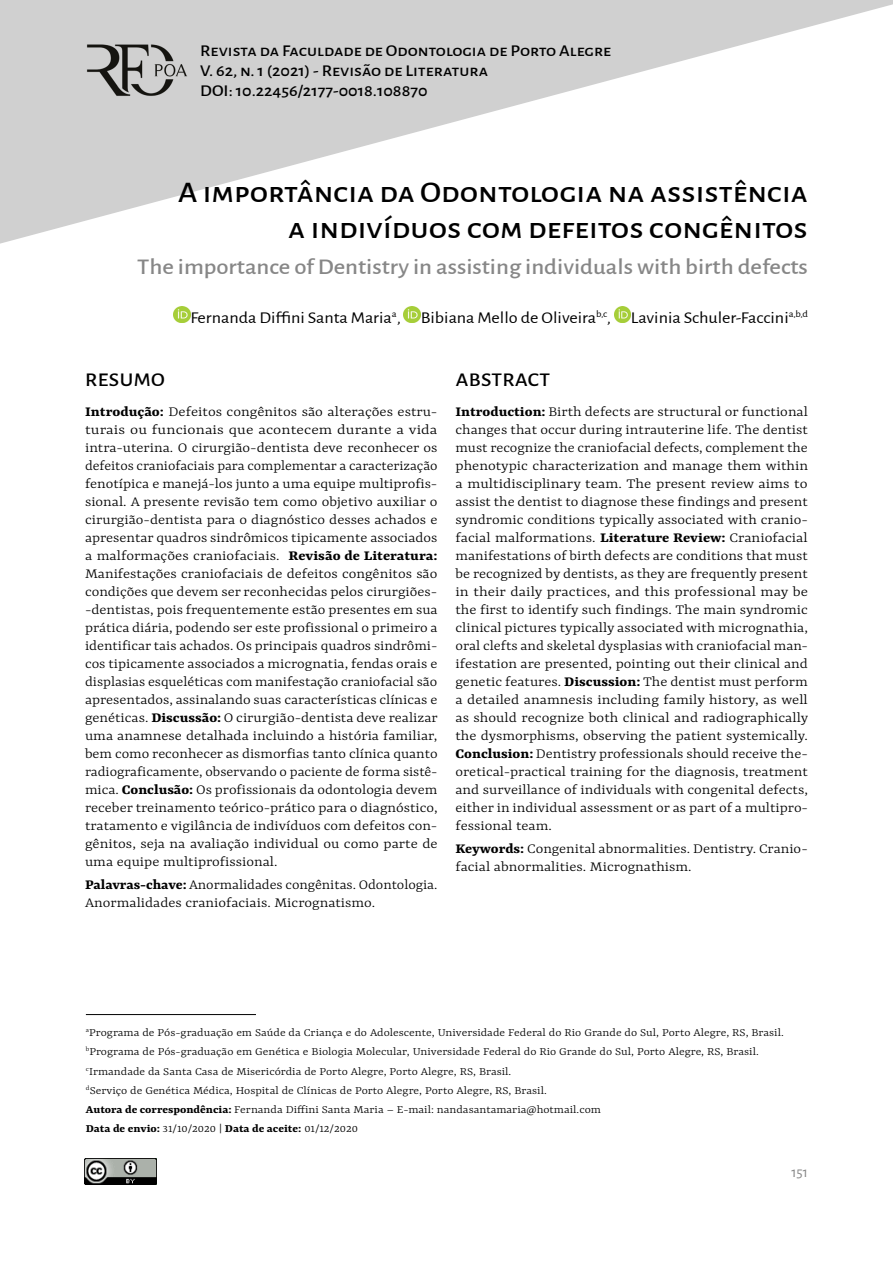
<style>
.page{position:relative;width:893px;height:1263px;background:#fff}
.page>*{position:absolute;margin:0;border:0;box-sizing:border-box;transform-origin:0 0}
.t1{font:500 30px/36px "Alegreya Sans";color:#000;text-align:right;scale:1.1 1}
.t2{font:500 22.5px "Alegreya Sans";color:#878787;scale:1.1 1}
.t3{font:500 19.5px "Alegreya Sans";letter-spacing:.02em;color:#000;scale:1.1 1}
.t4{font:500 16.5px/19.8px "Alegreya Sans";color:#000;scale:1.1 1}
.t5{font:16.5px "Alegreya Sans";color:#000;scale:1.1 1}
.t6{font:300 15px/18px "Yrsa";color:#000;text-align:justify;scale:1.11 1}
.t7{font:300 15px/18px "Yrsa";color:#000;text-align:justify;scale:1.1 1}
.t8{font:300 15px/18px "Yrsa";color:#000;scale:1.07 1}
.t9{font:300 15px/18px "Yrsa";color:#000;scale:1.09 1}
.t10{font:15px "Alegreya Sans SC";color:#878787}
.t11{font:300 12px/19.2px "Yrsa";color:#000;scale:1.1 1}
.s1{font-weight:700}
</style>
<div class="page">
<svg style="left:0;top:0;width:893px;height:244px"></svg>
<img style="left:86px;top:43px;width:102px;height:54px">
<img style="left:84px;top:1159px;width:73px;height:25px">
<hr style="left:86px;top:1014px;width:170px;height:1px;background:#000">
<img style="left:173px;top:306px;width:17px;height:17px">
<img style="left:404px;top:306px;width:17px;height:17px">
<img style="left:614px;top:306px;width:17px;height:17px">
<p class="t4" style="left:200px;top:40px;width:375px">Revista da Faculdade de Odontologia de Porto Alegre<br>V. 62, n. 1 (2021) - Revisão de Literatura<br>DOI: 10.22456/2177-0018.108870</p>
<h1 class="t1" style="left:178px;top:173px;width:574px">A importância da Odontologia na assistência a indivíduos com defeitos congênitos</h1>
<h2 class="t2" style="left:137px;top:250px;width:611px">The importance of Dentistry in assisting individuals with birth defects</h2>
<p class="t5" style="left:190px;top:306px;width:563px">Fernanda Diffini Santa Maria<sup>a</sup>, Bibiana Mello de Oliveira<sup>b,c</sup>, Lavinia Schuler-Faccini<sup>a,b,d</sup></p>
<h3 class="t3" style="left:85px;top:365px;width:74px">RESUMO</h3>
<p class="t6" style="left:85px;top:404px;width:319px"><span class="s1">Introdução:</span> Defeitos congênitos são alterações estru&shy;turais ou funcionais que acontecem durante a vida intra-uterina. O cirurgião-dentista deve reconhecer os defeitos craniofaciais para complementar a caracterização fenotípica e manejá-los junto a uma equipe multiprofis&shy;sional. A presente revisão tem como objetivo auxiliar o cirurgião-dentista para o diagnóstico desses achados e apresentar quadros sindrômicos tipicamente associados a malformações craniofaciais. <span class="s1">Revisão de Literatura:<br></span>Manifestações craniofaciais de defeitos congênitos são condições que devem ser reconhecidas pelos cirurgiões--dentistas, pois frequentemente estão presentes em sua prática diária, podendo ser este profissional o primeiro a identificar tais achados. Os principais quadros sindrômi&shy;cos tipicamente associados a micrognatia, fendas orais e displasias esqueléticas com manifestação craniofacial são apresentados, assinalando suas características clínicas e genéticas. <span class="s1">Discussão:</span> O cirurgião-dentista deve realizar uma anamnese detalhada incluindo a história familiar, bem como reconhecer as dismorfias tanto clínica quanto radiograficamente, observando o paciente de forma sistê&shy;mica. <span class="s1">Conclusão:</span> Os profissionais da odontologia devem receber treinamento teórico-prático para o diagnóstico, tratamento e vigilância de indivíduos com defeitos con&shy;gênitos, seja na avaliação individual ou como parte de uma equipe multiprofissional.</p>
<p class="t8" style="left:85px;top:876px;width:331px"><span class="s1">Palavras-chave:</span> Anormalidades congênitas. Odontologia.<br>Anormalidades craniofaciais. Micrognatismo.</p>
<h3 class="t3" style="left:456px;top:365px;width:87px">ABSTRACT</h3>
<p class="t7" style="left:455px;top:404px;width:322px"><span class="s1">Introduction:</span> Birth defects are structural or functional changes that occur during intrauterine life. The dentist must recognize the craniofacial defects, complement the phenotypic characterization and manage them within a multidisciplinary team. The present review aims to assist the dentist to diagnose these findings and present syndromic conditions typically associated with cranio&shy;facial malformations. <span class="s1">Literature Review:</span> Craniofacial manifestations of birth defects are conditions that must be recognized by dentists, as they are frequently present in their daily practices, and this professional may be the first to identify such findings. The main syndromic clinical pictures typically associated with micrognathia, oral clefts and skeletal dysplasias with craniofacial man&shy;ifestation are presented, pointing out their clinical and genetic features. <span class="s1">Discussion:</span> The dentist must perform a detailed anamnesis including family history, as well as should recognize both clinical and radiographically the dysmorphisms, observing the patient systemically.<br><span class="s1">Conclusion:</span> Dentistry professionals should receive the&shy;oretical-practical training for the diagnosis, treatment and surveillance of individuals with congenital defects, either in individual assessment or as part of a multipro&shy;fessional team.</p>
<p class="t9" style="left:455px;top:840px;width:325px"><span class="s1">Keywords:</span> Congenital abnormalities. Dentistry. Cranio&shy;facial abnormalities. Micrognathism.</p>
<p class="t11" style="left:86px;top:1023px;width:636px"><sup>a</sup>Programa de Pós-graduação em Saúde da Criança e do Adolescente, Universidade Federal do Rio Grande do Sul, Porto Alegre, RS, Brasil. <sup>b</sup>Programa de Pós-graduação em Genética e Biologia Molecular, Universidade Federal do Rio Grande do Sul, Porto Alegre, RS, Brasil. <sup>c</sup>Irmandade da Santa Casa de Misericórdia de Porto Alegre, Porto Alegre, RS, Brasil.<br><sup>d</sup>Serviço de Genética Médica, Hospital de Clínicas de Porto Alegre, Porto Alegre, RS, Brasil.<br><span class="s1">Autora de correspondência:</span> Fernanda Diffini Santa Maria – E-mail: nandasantamaria@hotmail.com<br><span class="s1">Data de envio:</span> 31/10/2020 | <span class="s1">Data de aceite:</span> 01/12/2020</p>
<p class="t10" style="left:791px;top:1162px;width:18px">151</p>
</div>
